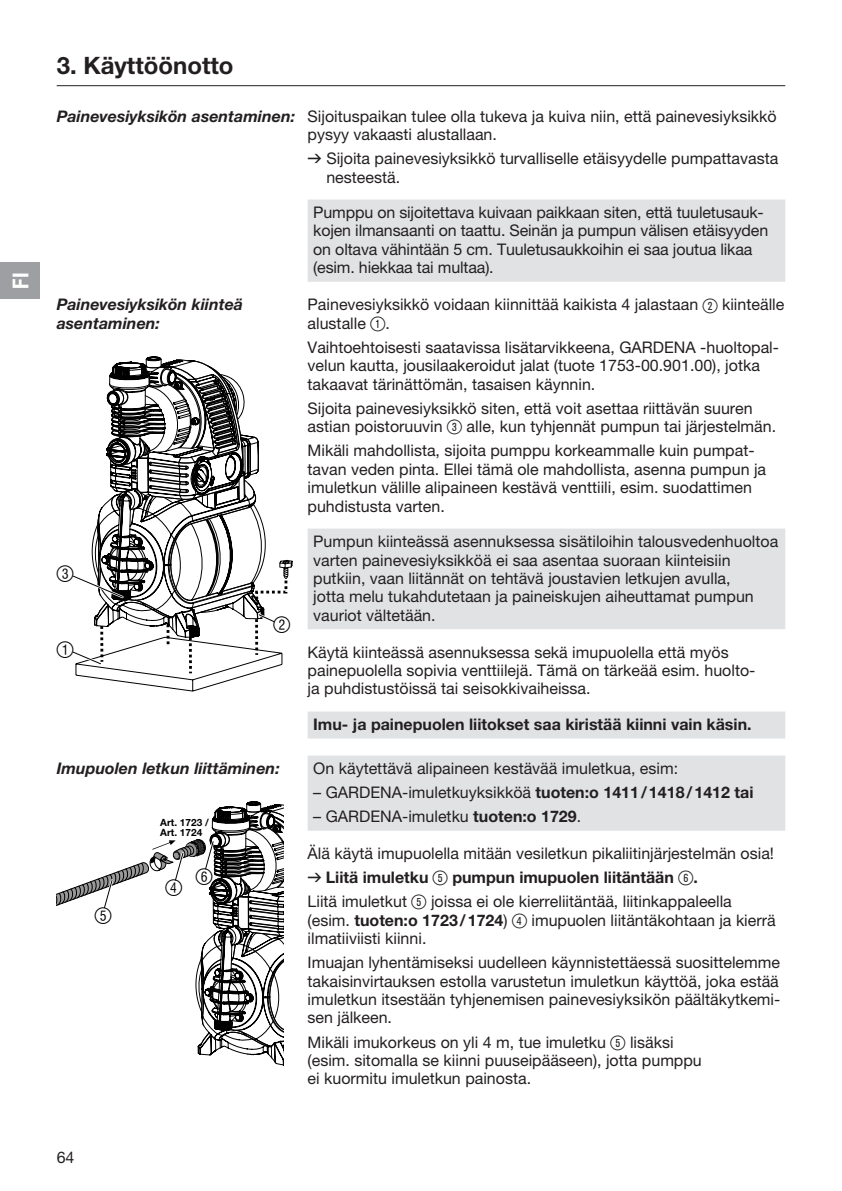
<style>
.page{position:relative;width:842px;height:1191px;background:#fff}
.page>*{position:absolute;margin:0;border:0;box-sizing:border-box;transform-origin:0 0}
.t1{font:700 24px "GARDENA Pro";color:#231f20}
.t2{font:22px "Ziffern";color:#000}
.t3{font:22px "GARDENA Pro Bo Cond";color:#fff}
.t4{font:16px/18.4px "GARDENA Pro";color:#231f20}
.t5{font:italic 700 16px/18.4px "GARDENA Pro";color:#231f20}
.t6{font:700 16px "GARDENA Pro";color:#231f20}
.t7{font:700 10px/10px "GARDENA Pro";color:#000}
.s1{font-weight:700;font-style:italic}
.s2{font-family:"Formdruck"}
.s3{font-family:"Ziffernim Kreisund Quadrat BQ";font-size:20px}
.s4{font-weight:700}
</style>
<div class="page">
<hr style="left:57px;top:85px;width:728px;height:1px;background:#231f20">
<svg style="left:308px;top:199px;width:477px;height:631px"></svg>
<svg style="left:72px;top:356px;width:221px;height:336px"></svg>
<svg style="left:57px;top:801px;width:226px;height:265px"></svg>
<div style="left:0;top:262px;width:40px;height:37px;background:#9d9fa2"></div>
<h2 class="t3" style="left:7px;top:289px;width:17px;rotate:-90deg">FI</h2>
<h1 class="t1" style="left:57px;top:50px;width:178px">3. Käyttöönotto</h1>
<p class="t4" style="left:308px;top:106px;width:471px;text-indent:-251px"><span class="s1">Painevesiyksikön asentaminen:</span> Sijoituspaikan tulee olla tukeva ja kuiva niin, että painevesiyksikkö pysyy vakaasti alustallaan.</p>
<p class="t4" style="left:326px;top:149px;width:453px;text-indent:-19px"><span class="s2">v</span> Sijoita painevesiyksikkö turvalliselle etäisyydelle pumpattavasta nesteestä.</p>
<p class="t4" style="left:313px;top:203px;width:456px">Pumppu on sijoitettava kuivaan paikkaan siten, että tuuletusauk&shy;kojen ilmansaanti on taattu. Seinän ja pumpun välisen etäisyyden on oltava vähintään 5 cm. Tuuletusaukkoihin ei saa joutua likaa (esim. hiekkaa tai multaa).</p>
<p class="t5" style="left:57px;top:295px;width:188px">Painevesiyksikön kiinteä asentaminen:</p>
<p class="t4" style="left:308px;top:295px;width:478px">Painevesiyksikkö voidaan kiinnittää kaikista 4 jalastaan <span class="s3">2</span> -kiinteälle alustalle <span class="s3">1</span>.</p>
<p class="t4" style="left:308px;top:338px;width:473px">Vaihtoehtoisesti saatavissa lisätarvikkeena, GARDENA -huoltopal&shy;velun kautta, jousilaakeroidut jalat (tuote 1753-00.901.00), jotka takaavat tärinättömän, tasaisen käynnin.</p>
<p class="t4" style="left:308px;top:399px;width:470px">Sijoita painevesiyksikkö siten, että voit asettaa riittävän suuren astian poistoruuvin <span class="s3">3</span> alle, kun tyhjennät pumpun tai järjestelmän.</p>
<p class="t4" style="left:308px;top:441px;width:460px">Mikäli mahdollista, sijoita pumppu korkeammalle kuin pumpat&shy;tavan veden pinta. Ellei tämä ole mahdollista, asenna pumpun ja imuletkun välille alipaineen kestävä venttiili, esim. suodattimen puhdistusta varten.</p>
<p class="t4" style="left:313px;top:532px;width:467px">Pumpun kiinteässä asennuksessa sisätiloihin talousvedenhuoltoa varten painevesiyksikköä ei saa asentaa suoraan kiinteisiin putkiin, vaan liitännät on tehtävä joustavien letkujen avulla,<br>jotta melu tukahdutetaan ja paineiskujen aiheuttamat pumpun vauriot vältetään.</p>
<p class="t4" style="left:308px;top:642px;width:449px">Käytä kiinteässä asennuksessa sekä imupuolella että myös painepuolella sopivia venttiilejä. Tämä on tärkeää esim. huolto&shy;ja puhdistustöissä tai seisokkivaiheissa.</p>
<p class="t6" style="left:313px;top:714px;width:440px">Imu- ja painepuolen liitokset saa kiristää kiinni vain käsin.</p>
<h2 class="t2" style="left:57px;top:561px;width:19px">3</h2>
<h2 class="t2" style="left:274px;top:612px;width:19px">2</h2>
<h2 class="t2" style="left:57px;top:637px;width:19px">1</h2>
<p class="t5" style="left:57px;top:759px;width:225px">Imupuolen letkun liittäminen:</p>
<p class="t7" style="left:160px;top:817px;width:50px">Art. 1723 /<br>Art. 1724</p>
<h2 class="t2" style="left:95px;top:903px;width:19px">5</h2>
<h2 class="t2" style="left:166px;top:876px;width:19px">4</h2>
<h2 class="t2" style="left:196px;top:864px;width:19px">6</h2>
<p class="t4" style="left:57px;top:1147px;width:19px">64</p>
<p class="t4" style="left:313px;top:759px;width:366px">On käytettävä alipaineen kestävää imuletkua, esim:</p>
<p class="t4" style="left:313px;top:783px;width:442px">– GARDENA-imuletkuyksikköä <span class="s4">tuoten:o 1411/1418/1412 tai</span></p>
<p class="t4" style="left:313px;top:807px;width:269px">– GARDENA-imuletku <span class="s4">tuoten:o 1729</span>.</p>
<p class="t4" style="left:308px;top:841px;width:468px;line-height:24px">Älä käytä imupuolella mitään vesiletkun pikaliitinjärjestelmän osia! <span class="s2">v</span> <span class="s4">Liitä imuletku</span> <span class="s3">5</span> <span class="s4">pumpun imupuolen liitäntään</span> <span class="s3">6</span><span class="s4">.<br></span>Liitä imuletkut <span class="s3">5</span> joissa ei ole kierreliitäntää, liitinkappaleella</p>
<p class="t4" style="left:308px;top:910px;width:470px">(esim. <span class="s4">tuoten:o 1723/1724</span>) <span class="s3">4</span> imupuolen liitäntäkohtaan ja kierrä ilmatiiviisti kiinni.</p>
<p class="t4" style="left:308px;top:953px;width:474px;text-align:justify">Imuajan lyhentämiseksi uudelleen käynnistettäessä suosittelemme takaisinvirtauksen estolla varustetun imuletkun käyttöä, joka estää imuletkun itsestään tyhjenemisen painevesiyksikön päältäkytkemi&shy;sen jälkeen.</p>
<p class="t4" style="left:308px;top:1032px;width:396px">Mikäli imukorkeus on yli 4 m, tue imuletku <span class="s3">5</span> lisäksi (esim. sitomalla se kiinni puuseipääseen), jotta pumppu ei -kuormitu imuletkun painosta.</p>
</div>
